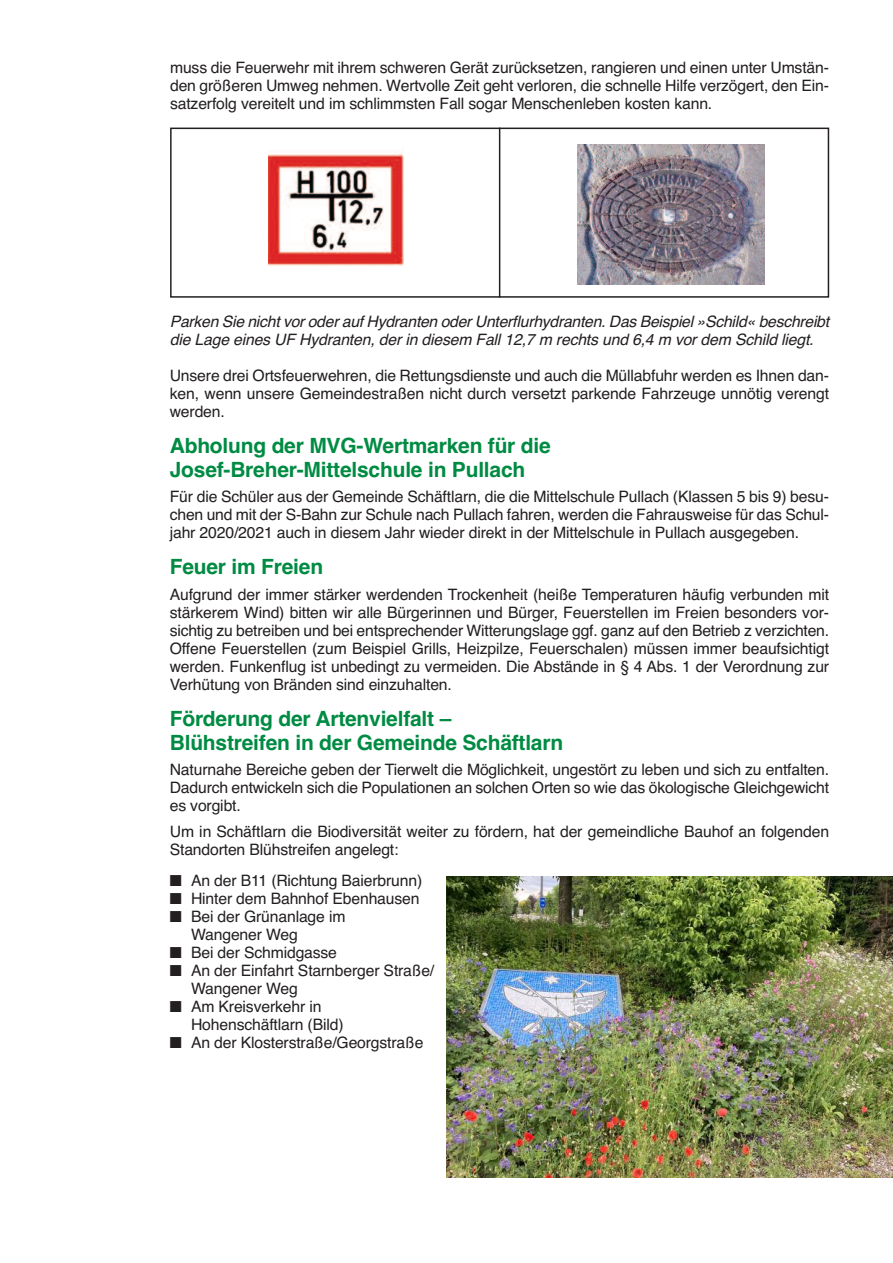
<style>
.page{position:relative;width:893px;height:1263px;background:#fff}
.page>*{position:absolute;margin:0;border:0;box-sizing:border-box;transform-origin:0 0}
.t1{font:700 21px/24px "Helvetica";letter-spacing:-.01em;color:#008b43}
.t2{font:15.75px/18px "Helvetica";letter-spacing:-.01em;color:#231f20;text-align:justify}
.t3{font:italic 15.75px/18px "Helvetica";letter-spacing:-.015em;color:#231f20}
</style>
<div class="page">
<div style="left:170px;top:128px;width:659px;height:170px;border:2px solid #231f20"></div>
<hr style="left:499px;top:128px;width:1px;height:170px;background:#231f20">
<img style="left:268px;top:152px;width:135px;height:114px">
<img style="left:578px;top:145px;width:186px;height:139px">
<img style="left:446px;top:876px;width:447px;height:302px">
<p class="t2" style="left:170px;top:59px;width:660px">muss die Feuerwehr mit ihrem schweren Gerät zurücksetzen, rangieren und einen unter Umstän&shy;den größeren Umweg nehmen. Wertvolle Zeit geht verloren, die schnelle Hilfe verzögert, den Ein&shy;satzerfolg vereitelt und im schlimmsten Fall sogar Menschenleben kosten kann.</p>
<p class="t3" style="left:170px;top:312px;width:661px">Parken Sie nicht vor oder auf Hydranten oder Unterflurhydranten. Das Beispiel »Schild« beschreibt die Lage eines UF Hydranten, der in diesem Fall 12,7 m rechts und 6,4 m vor dem Schild liegt.</p>
<p class="t2" style="left:170px;top:366px;width:661px">Unsere drei Ortsfeuerwehren, die Rettungsdienste und auch die Müllabfuhr werden es Ihnen dan&shy;ken, wenn unsere Gemeindestraßen nicht durch versetzt parkende Fahrzeuge unnötig verengt werden.</p>
<h1 class="t1" style="left:170px;top:433px;width:383px">Abholung der MVG-Wertmarken für die<br>Josef-Breher-Mittelschule in Pullach</h1>
<p class="t2" style="left:170px;top:488px;width:661px">Für die Schüler aus der Gemeinde Schäftlarn, die die Mittelschule Pullach (Klassen 5 bis 9) besu&shy;chen und mit der S-Bahn zur Schule nach Pullach fahren, werden die Fahrausweise für das Schul&shy;jahr 2020/2021 auch in diesem Jahr wieder direkt in der Mittelschule in Pullach ausgegeben.</p>
<h1 class="t1" style="left:170px;top:555px;width:155px">Feuer im Freien</h1>
<p class="t2" style="left:170px;top:585px;width:661px">Aufgrund der immer stärker werdenden Trockenheit (heiße Temperaturen häufig verbunden mit stärkerem Wind) bitten wir alle Bürgerinnen und Bürger, Feuerstellen im Freien besonders vor&shy;sichtig zu betreiben und bei entsprechender Witterungslage ggf. ganz auf den Betrieb z verzichten.<br>Offene Feuerstellen (zum Beispiel Grills, Heizpilze, Feuerschalen) müssen immer beaufsichtigt werden. Funkenflug ist unbedingt zu vermeiden. Die Abstände in § 4 Abs. 1 der Verordnung zur Verhütung von Bränden sind einzuhalten.</p>
<h1 class="t1" style="left:170px;top:706px;width:395px">Förderung der Artenvielfalt –<br>Blühstreifen in der Gemeinde Schäftlarn</h1>
<p class="t2" style="left:170px;top:761px;width:661px">Naturnahe Bereiche geben der Tierwelt die Möglichkeit, ungestört zu leben und sich zu entfalten.<br>Dadurch entwickeln sich die Populationen an solchen Orten so wie das ökologische Gleichgewicht es vorgibt.</p>
<p class="t2" style="left:170px;top:822px;width:661px">Um in Schäftlarn die Biodiversität weiter zu fördern, hat der gemeindliche Bauhof an folgenden<br>Standorten Blühstreifen angelegt:</p>
<p class="t2" style="left:170px;top:872px;width:254px">■ An der B11 (Richtung Baierbrunn)</p>
<p class="t2" style="left:170px;top:890px;width:251px">■ Hinter dem Bahnhof Ebenhausen</p>
<p class="t2" style="left:191px;top:908px;width:156px;text-indent:-21px">■ Bei der Grünanlage im<br>Wangener Weg</p>
<p class="t2" style="left:170px;top:944px;width:169px">■ Bei der Schmidgasse</p>
<p class="t2" style="left:191px;top:962px;width:245px;text-indent:-21px">■ An der Einfahrt Starnberger Straße/<br>Wangener Weg</p>
<p class="t2" style="left:191px;top:998px;width:154px;text-indent:-21px">■ Am Kreisverkehr in<br>Hohenschäftlarn (Bild)</p>
<p class="t2" style="left:170px;top:1034px;width:255px">■ An der Klosterstraße/Georgstraße</p>
</div>
